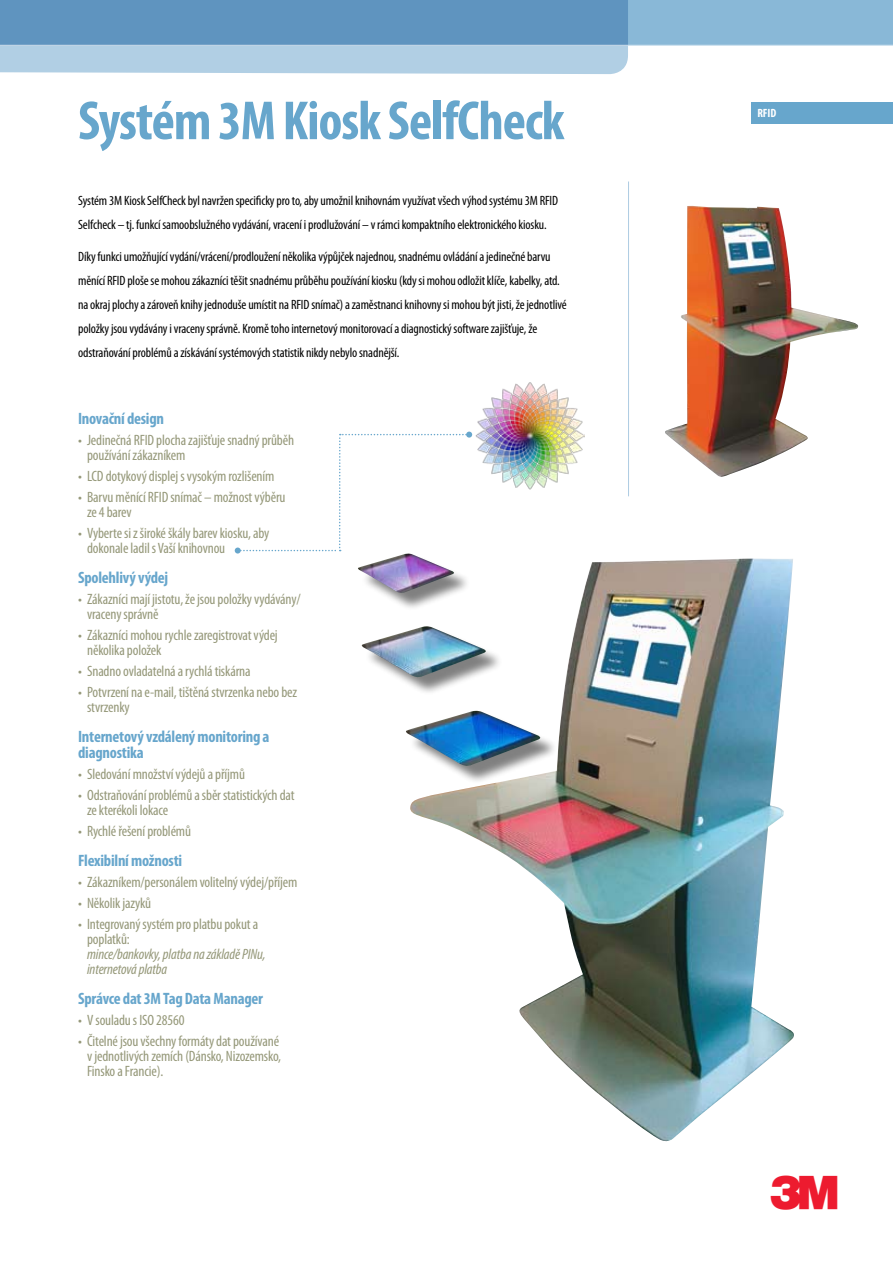
<style>
.page{position:relative;width:893px;height:1263px;background:#fff}
.page>*{position:absolute;margin:0;border:0;box-sizing:border-box;transform-origin:0 0}
.t1{font:700 condensed 55.5px "Myriad Pro";letter-spacing:-.02em;color:#67a6cc}
.t2{font:46.5px "Logo 3 Mv 3 tt";color:#ed1b2f}
.t3{font:700 condensed 16.5px/16.5px "Myriad Pro";letter-spacing:-.015em;color:#67a6cc}
.t4{font:condensed 15px/15px "Myriad Pro";letter-spacing:-.01em;color:#959879}
.t5{font:italic condensed 15px/15px "Myriad Pro";letter-spacing:-.01em;color:#959879}
.t6{font:condensed 13.5px/24px "Myriad Pro";letter-spacing:-.01em;color:#000}
.t7{font:700 condensed 12px "Myriad Pro";color:#fff}
.s1{font-style:normal}
</style>
<div class="page">
<div style="left:751px;top:102px;width:142px;height:21px;background:#67a6cc"></div>
<img style="left:665px;top:206px;width:193px;height:271px">
<svg style="left:235px;top:432px;width:237px;height:121px"></svg>
<img style="left:410px;top:558px;width:384px;height:584px">
<div style="left:408px;top:713px;width:150px;height:71px;background:#000;opacity:.5"></div>
<img style="left:406px;top:711px;width:137px;height:57px">
<div style="left:364px;top:628px;width:139px;height:67px;background:#000;opacity:.5"></div>
<img style="left:361px;top:626px;width:128px;height:53px">
<div style="left:360px;top:556px;width:111px;height:55px;background:#000;opacity:.5"></div>
<img style="left:358px;top:554px;width:98px;height:40px">
<img style="left:476px;top:382px;width:108px;height:108px">
<div style="left:0;top:0;width:893px;height:46px;background:#89b8d7"></div>
<svg style="left:0;top:0;width:628px;height:74px;background:#7fabcd"></svg>
<hr style="left:0;top:45px;width:893px;height:1px;background:#fff">
<hr style="left:628px;top:181px;width:1px;height:315px;background:#adcbe2">
<p class="t1" style="left:78px;top:86px;width:488px">Systém 3M Kiosk SelfCheck</p>
<p class="t6" style="left:78px;top:188px;width:482px">Systém 3M Kiosk SelfCheck byl navržen specificky pro to, aby umožnil knihovnám využívat všech výhod systému 3M RFID<br>Selfcheck – tj. funkcí samoobslužného vydávání, vracení i prodlužování – v rámci kompaktního elektronického kiosku.</p>
<p class="t6" style="left:78px;top:245px;width:490px">Díky funkci umožňující vydání/vrácení/prodloužení několika výpůjček najednou, snadnému ovládání a jedinečné barvu měnící RFID ploše se mohou zákazníci těšit snadnému průběhu používání kiosku (kdy si mohou odložit klíče, kabelky, atd. na okraj plochy a zároveň knihy jednoduše umístit na RFID snímač) a zaměstnanci knihovny si mohou být jisti, že jednotlivé položky jsou vydávány i vraceny správně. Kromě toho internetový monitorovací a diagnostický software zajišťuje, že odstraňování problémů a získávání systémových statistik nikdy nebylo snadnější.</p>
<p class="t3" style="left:78px;top:410px;width:87px">Inovační design</p>
<p class="t4" style="left:87px;top:432px;width:208px;text-indent:-9px">• Jedinečná RFID plocha zajišťuje snadný průběh používání zákazníkem</p>
<p class="t4" style="left:78px;top:468px;width:198px">• LCD dotykový displej s vysokým rozlišením</p>
<p class="t4" style="left:87px;top:489px;width:200px;text-indent:-9px">• Barvu měnící RFID snímač – možnost výběru ze 4 barev</p>
<p class="t4" style="left:87px;top:525px;width:184px;text-indent:-9px">• Vyberte si z široké škály barev kiosku, aby dokonale ladil s Vaší knihovnou</p>
<p class="t3" style="left:78px;top:569px;width:92px">Spolehlivý výdej</p>
<p class="t4" style="left:87px;top:591px;width:215px;text-indent:-9px">• Zákazníci mají jistotu, že jsou položky vydávány/ vraceny správně</p>
<p class="t4" style="left:87px;top:627px;width:192px;text-indent:-9px">• Zákazníci mohou rychle zaregistrovat výdej několika položek</p>
<p class="t4" style="left:78px;top:663px;width:174px">• Snadno ovladatelná a rychlá tiskárna</p>
<p class="t4" style="left:87px;top:684px;width:212px;text-indent:-9px">• Potvrzení na e-mail, tištěná stvrzenka nebo bez stvrzenky</p>
<p class="t3" style="left:78px;top:728px;width:193px">Internetový vzdálený monitoring a diagnostika</p>
<p class="t4" style="left:78px;top:767px;width:168px">• Sledování množství výdejů a příjmů</p>
<p class="t4" style="left:87px;top:788px;width:209px;text-indent:-9px">• Odstraňování problémů a sběr statistických dat ze kterékoli lokace</p>
<p class="t4" style="left:78px;top:824px;width:114px">• Rychlé řešení problémů</p>
<p class="t3" style="left:78px;top:852px;width:106px">Flexibilní možnosti</p>
<p class="t4" style="left:78px;top:875px;width:221px">• Zákazníkem/personálem volitelný výdej/příjem</p>
<p class="t4" style="left:78px;top:896px;width:75px">• Několik jazyků</p>
<p class="t5" style="left:87px;top:917px;width:180px;text-indent:-9px"><span class="s1">• Integrovaný systém pro platbu pokut a poplatků:<br></span>mince/bankovky, platba na základě PINu, internetová platba</p>
<p class="t3" style="left:78px;top:990px;width:186px">Správce dat 3M Tag Data Manager</p>
<p class="t4" style="left:78px;top:1013px;width:108px">• V souladu s ISO 28560</p>
<p class="t4" style="left:87px;top:1034px;width:195px;text-indent:-9px">• Čitelné jsou všechny formáty dat používané v jednotlivých zemích (Dánsko, Nizozemsko,<br>Finsko a Francie).</p>
<p class="t7" style="left:757px;top:106px;width:20px">RFID</p>
<p class="t2" style="left:770px;top:1166px;width:69px">3</p>
</div>
